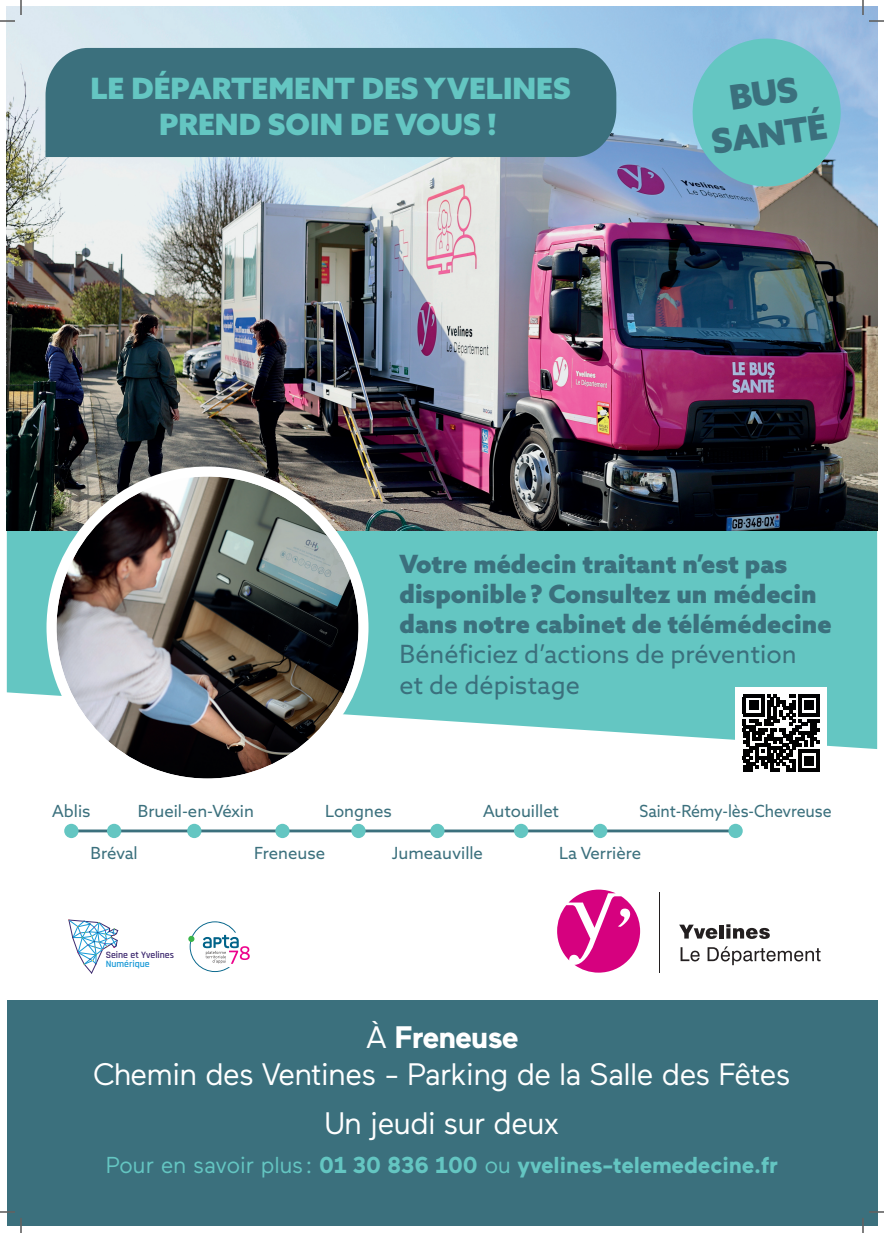
<style>
.page{position:relative;width:884px;height:1233px;background:#fff}
.page>*{position:absolute;margin:0;border:0;box-sizing:border-box;transform-origin:0 0}
.t1{font:900 34.1px/40.9px "Azo Sans";color:#3b707d;text-align:center}
.t2{font:31px/37.2px "Maax";letter-spacing:-.03em;color:#fff;text-align:center}
.t3{font:900 29.4px/36.3px "Azo Sans";color:#64c6c2;text-align:center}
.t4{font:900 25.2px/30.2px "Azo Sans";color:#3b707d}
.t5{font:25.2px/30.2px "Azo Sans";color:#3b707d}
.t6{font:700 23px "Maax";letter-spacing:-.01em;color:#64c6c2}
.t7{font:16.7px "Azo Sans";color:#3b707d}
.t8{font:16.7px "Azo Sans";color:#3b707d;scale:.95 1}
.t9{font:600 9.8px "Rajdhani";color:#3d296f}
.t10{font:600 9.8px "Rajdhani";color:#1798d6}
.s1{font-weight:700}
.s2{font-weight:400}
</style>
<div class="page">
<svg style="left:7px;top:530px;width:870px;height:219px;background:#76ccc8"></svg>
<img style="left:7px;top:7px;width:870px;height:523px">
<svg style="left:679px;top:924px;width:38px;height:15px"></svg>
<div style="left:719px;top:924px;width:5px;height:14px;background:#231f20"></div>
<svg style="left:726px;top:924px;width:44px;height:15px"></svg>
<svg style="left:680px;top:947px;width:20px;height:14px"></svg>
<svg style="left:707px;top:946px;width:113px;height:19px"></svg>
<hr style="left:659px;top:891px;width:1px;height:81px;background:#231f20">
<svg style="left:557px;top:889px;width:83px;height:83px"></svg>
<svg style="left:68px;top:919px;width:50px;height:54px"></svg>
<svg style="left:188px;top:921px;width:62px;height:51px"></svg>
<div style="left:46px;top:48px;width:570px;height:109px;background:#3b707d"></div>
<svg style="left:688px;top:34px;width:158px;height:157px;background:#70bdc4"></svg>
<hr style="left:74px;top:829px;width:662px;height:3px;background:#3b707d">
<div style="left:64px;top:824px;width:15px;height:14px;background:#64c6c2;border-radius:50%"></div>
<div style="left:107px;top:824px;width:14px;height:14px;background:#64c6c2;border-radius:50%"></div>
<div style="left:187px;top:824px;width:14px;height:14px;background:#64c6c2;border-radius:50%"></div>
<div style="left:275px;top:824px;width:15px;height:14px;background:#64c6c2;border-radius:50%"></div>
<div style="left:351px;top:824px;width:15px;height:14px;background:#64c6c2;border-radius:50%"></div>
<div style="left:430px;top:824px;width:15px;height:14px;background:#64c6c2;border-radius:50%"></div>
<div style="left:514px;top:824px;width:14px;height:14px;background:#64c6c2;border-radius:50%"></div>
<div style="left:593px;top:824px;width:14px;height:14px;background:#64c6c2;border-radius:50%"></div>
<div style="left:728px;top:824px;width:15px;height:14px;background:#64c6c2;border-radius:50%"></div>
<div style="left:52px;top:471px;width:311px;height:312px;background:#fff;border-radius:50%"></div>
<img style="left:57px;top:476px;width:301px;height:302px;border-radius:151px">
<div style="left:47px;top:466px;width:321px;height:322px;border:10px solid #fff;border-radius:50%"></div>
<div style="left:736px;top:687px;width:91px;height:91px;background:#fff"></div>
<svg style="left:743px;top:694px;width:77px;height:77px"></svg>
<hr style="left:798px;top:768px;width:22px;height:3px;background:#000001">
<div style="left:804px;top:756px;width:10px;height:9px;background:#000001"></div>
<div style="left:7px;top:1000px;width:870px;height:226px;background:#3b707d"></div>
<svg style="left:0;top:1211px;width:15px;height:1px"></svg>
<svg style="left:869px;top:1211px;width:15px;height:1px"></svg>
<svg style="left:0;top:0;width:22px;height:22px"></svg>
<svg style="left:20px;top:1218px;width:2px;height:15px"></svg>
<svg style="left:862px;top:0;width:22px;height:22px"></svg>
<svg style="left:862px;top:1218px;width:2px;height:15px"></svg>
<p class="t3" style="left:91px;top:69px;width:482px">LE DÉPARTEMENT DES YVELINES<br>PREND SOIN DE VOUS !</p>
<h1 class="t1" style="left:703px;top:81px;width:118px;rotate:-8deg">BUS<br>SANTÉ</h1>
<p class="t7" style="left:52px;top:800px;width:40px">Ablis</p>
<p class="t4" style="left:399px;top:548px;width:434px">Votre médecin traitant n’est pas disponible? Consultez un médecin dans notre cabinet de télémédecine</p>
<p class="t5" style="left:399px;top:639px;width:399px">Bénéficiez d’actions de prévention et de dépistage</p>
<p class="t7" style="left:138px;top:800px;width:118px">Brueil-en-Véxin</p>
<p class="t7" style="left:325px;top:800px;width:68px">Longnes</p>
<p class="t7" style="left:483px;top:800px;width:78px">Autouillet</p>
<p class="t8" style="left:640px;top:800px;width:204px">Saint‑Rémy‑lès‑Chevreuse</p>
<p class="t7" style="left:91px;top:841px;width:49px">Bréval</p>
<p class="t7" style="left:254px;top:841px;width:73px">Freneuse</p>
<p class="t7" style="left:392px;top:841px;width:93px">Jumeauville</p>
<p class="t7" style="left:559px;top:841px;width:83px">La Verrière</p>
<p class="t9" style="left:106px;top:949px;width:70px">Seine et Yvelines</p>
<p class="t10" style="left:106px;top:958px;width:45px">Numérique</p>
<p class="t2" style="left:93px;top:1019px;width:699px">À <span class="s1">Freneuse<br></span>Chemin des Ventines - Parking de la Salle des Fêtes</p>
<p class="t2" style="left:324px;top:1105px;width:237px">Un jeudi sur deux</p>
<p class="t6" style="left:106px;top:1152px;width:674px"><span class="s2">Pour en savoir plus:</span> 01 30 836 100 <span class="s2">ou</span> yvelines-telemedecine.fr</p>
</div>
